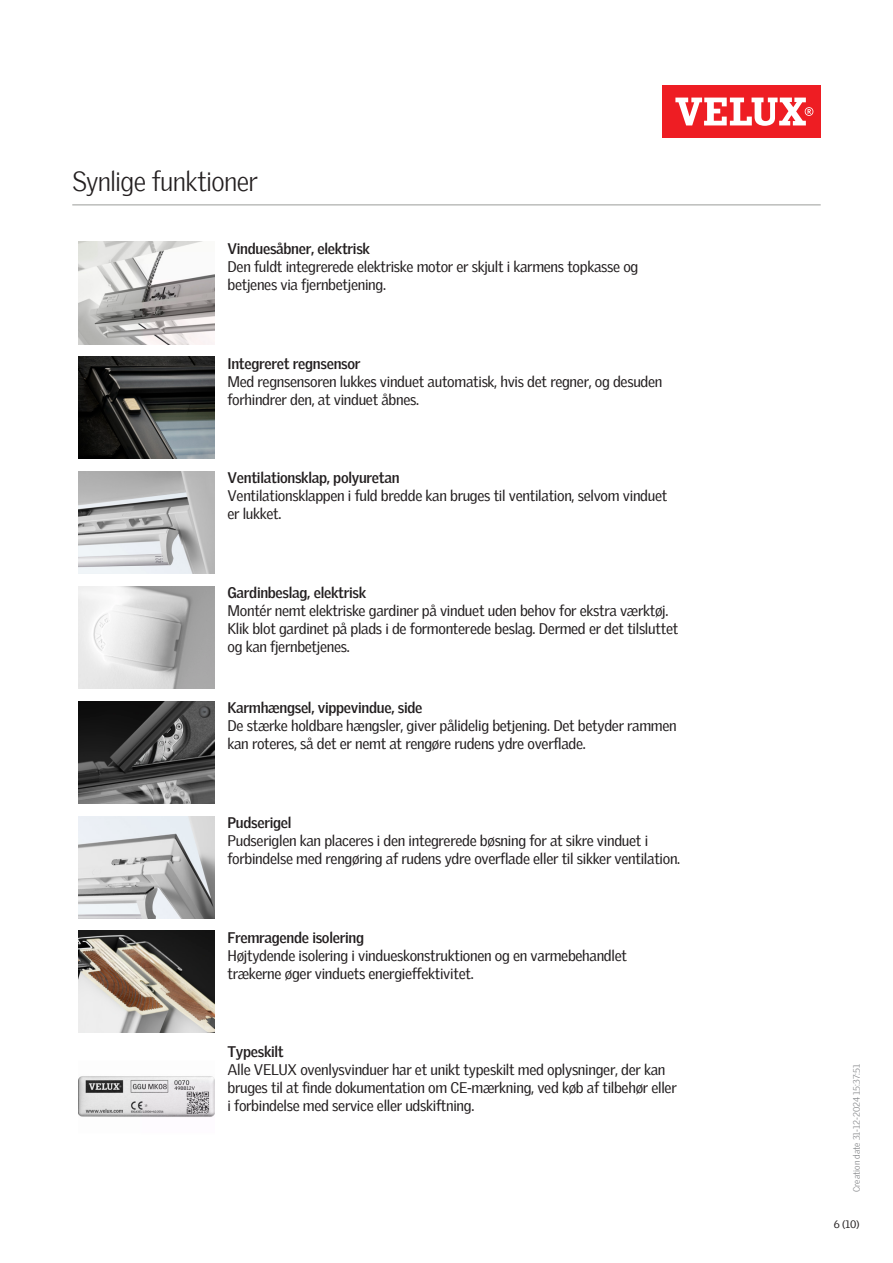
<style>
.page{position:relative;width:893px;height:1263px;background:#fff}
.page>*{position:absolute;margin:0;border:0;box-sizing:border-box;transform-origin:0 0}
.Headline_With_Line_B{font:300 27px "Velux Gothic";letter-spacing:-.025em;color:#231f20}
.Body_Heading{font:15px/18px "Velux Gothic";letter-spacing:-.02em;color:#231f20}
.t1{font:10.5px "Velux Gothic";color:#231f20}
.t2{font:300 9px "Velux Gothic";color:#7c7e81}
.s1{font-weight:700}
</style>
<div class="page">
<div style="left:662px;top:85px;width:159px;height:53px;background:#ee1d23"></div>
<svg style="left:675px;top:98px;width:138px;height:28px"></svg>
<hr style="left:72px;top:204px;width:749px;height:2px;background:#bcbdbb">
<img style="left:79px;top:242px;width:136px;height:102px">
<img style="left:79px;top:357px;width:136px;height:102px">
<img style="left:79px;top:472px;width:136px;height:102px">
<img style="left:79px;top:586px;width:136px;height:102px">
<img style="left:79px;top:701px;width:136px;height:102px">
<img style="left:79px;top:816px;width:136px;height:102px">
<img style="left:79px;top:931px;width:136px;height:102px">
<img style="left:79px;top:1076px;width:136px;height:41px">
<p class="Headline_With_Line_B" style="left:72px;top:161px;width:187px">Synlige funktioner</p>
<p class="Body_Heading" style="left:227px;top:238px;width:412px"><span class="s1">Vinduesåbner, elektrisk<br></span>Den fuldt integrerede elektriske motor er skjult i karmens topkasse og betjenes via fjernbetjening.</p>
<p class="Body_Heading" style="left:227px;top:353px;width:436px"><span class="s1">Integreret regnsensor<br></span>Med regnsensoren lukkes vinduet automatisk, hvis det regner, og desuden forhindrer den, at vinduet åbnes.</p>
<p class="Body_Heading" style="left:227px;top:468px;width:441px"><span class="s1">Ventilationsklap, polyuretan<br></span>Ventilationsklappen i fuld bredde kan bruges til ventilation, selvom vinduet er lukket.</p>
<p class="Body_Heading" style="left:227px;top:582px;width:452px"><span class="s1">Gardinbeslag, elektrisk<br></span>Montér nemt elektriske gardiner på vinduet uden behov for ekstra værktøj.<br>Klik blot gardinet på plads i de formonterede beslag. Dermed er det tilsluttet og kan fjernbetjenes.</p>
<p class="Body_Heading" style="left:227px;top:697px;width:451px"><span class="s1">Karmhængsel, vippevindue, side<br></span>De stærke holdbare hængsler, giver pålidelig betjening. Det betyder rammen kan roteres, så det er nemt at rengøre rudens ydre overflade.</p>
<p class="Body_Heading" style="left:227px;top:812px;width:454px"><span class="s1">Pudserigel<br></span>Pudseriglen kan placeres i den integrerede bøsning for at sikre vinduet i forbindelse med rengøring af rudens ydre overflade eller til sikker ventilation.</p>
<p class="Body_Heading" style="left:227px;top:927px;width:401px"><span class="s1">Fremragende isolering<br></span>Højtydende isolering i vindueskonstruktionen og en varmebehandlet trækerne øger vinduets energieffektivitet.</p>
<p class="Body_Heading" style="left:227px;top:1042px;width:451px"><span class="s1">Typeskilt<br></span>Alle VELUX ovenlysvinduer har et unikt typeskilt med oplysninger, der kan bruges til at finde dokumentation om CE-mærkning, ved køb af tilbehør eller i forbindelse med service eller udskiftning.</p>
<p class="t2" style="left:850px;top:1192px;width:129px;rotate:-90deg">Creation date 31-12-2024 15:37:51</p>
<p class="t1" style="left:834px;top:1216px;width:27px">6 (10)</p>
</div>
